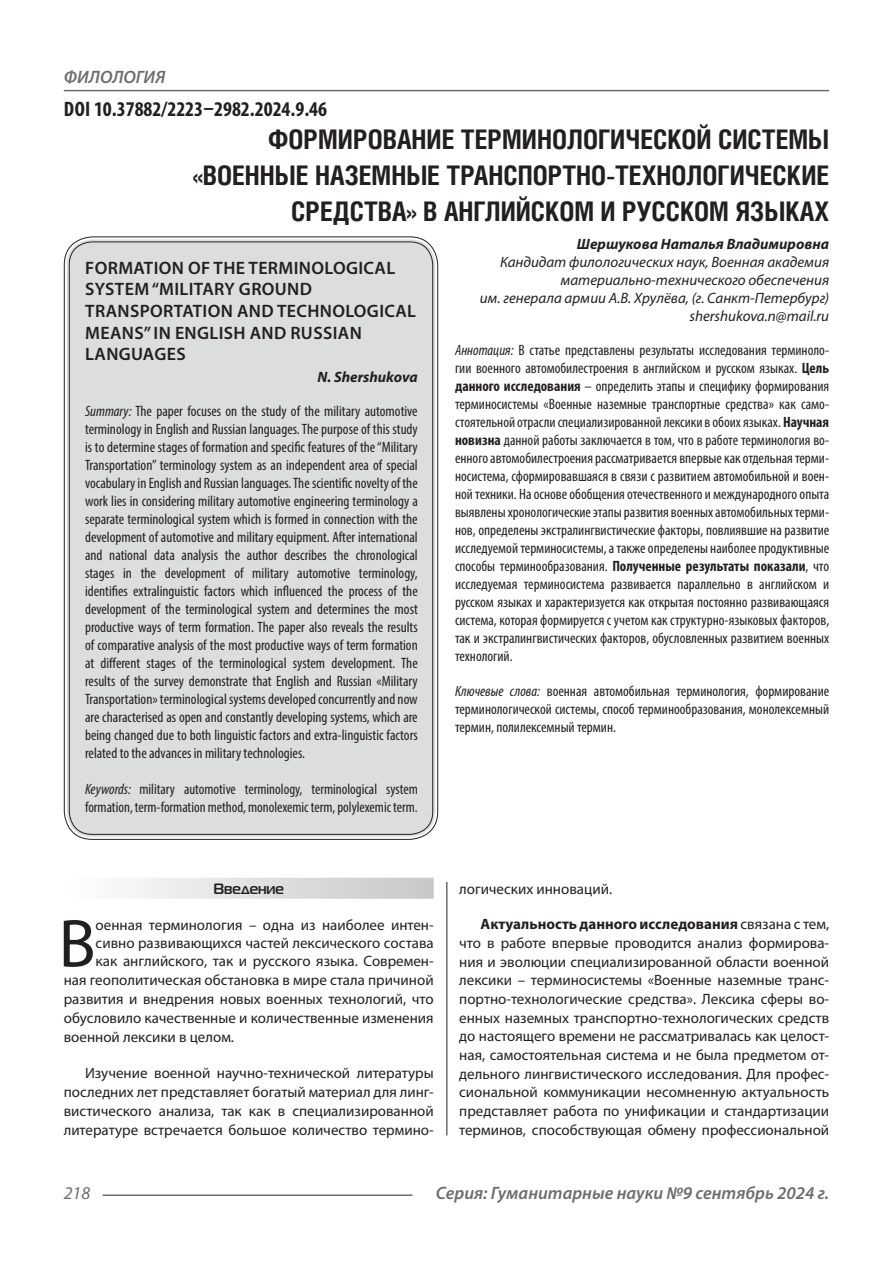
<style>
.page{position:relative;width:893px;height:1263px;background:#fff}
.page>*{position:absolute;margin:0;border:0;box-sizing:border-box;transform-origin:0 0}
.Статья_текст_первый{font:68.4px "Myriad Pro";color:#231f20}
.Статья_название{font:700 27px/36px "Helios Cond C";color:#231f20;text-align:right}
.ДОИ{font:700 condensed 21px "Myriad Pro";color:#231f20}
.Статья_название_англ{font:600 18px/21.6px "Myriad Pro";letter-spacing:.02em;color:#231f20}
.t1{font:italic 600 18px "Myriad Pro";color:#6c6d70}
.t2{font:italic 18px "Myriad Pro";color:#6c6d70}
.Статья_аннотация_анг{font:condensed 15px/18px "Myriad Pro";color:#231f20;text-align:justify}
.Статья_аннотация_тек{font:condensed 15px/18px "Myriad Pro";color:#231f20;text-align:justify}
.Статья_текст{font:15px/18.6px "Myriad Pro";color:#231f20;text-align:justify}
.Статья_текст_первый-2{font:15px "Myriad Pro";color:#231f20}
.Статья_автор_инфо{font:italic 15px/18px "Myriad Pro";color:#231f20;text-align:right}
.Статья_автор_фио_рус{font:italic 700 15px "Myriad Pro";color:#231f20}
.Статья_автор_англ{font:italic 700 15px "Myriad Pro";color:#231f20}
.Статья_подзаголовок{font:700 15px "Magistral C";color:#231f20}
.s1{font-style:italic}
.s2{font-weight:700}
</style>
<div class="page">
<hr style="left:446px;top:128px;width:1px;height:1007px;background:#231f20">
<hr style="left:103px;top:1194px;width:309px;height:2px;background:#6c6d70">
<hr style="left:64px;top:90px;width:765px;height:1px;background:#6c6d70">
<div style="left:67px;top:239px;width:368px;height:598px;background:#dcdddf;border-radius:26px"></div>
<div style="left:64px;top:878px;width:370px;height:21px;background:linear-gradient(to right,#fefeff,#c6c8ca)"></div>
<p class="t1" style="left:64px;top:66px;width:103px">ФИЛОЛОГИЯ</p>
<p class="ДОИ" style="left:64px;top:96px;width:265px">DOI 10.37882/2223–2982.2024.9.46</p>
<p class="Статья_название" style="left:193px;top:121px;width:638px">ФОРМИРОВАНИЕ ТЕРМИНОЛОГИЧЕСКОЙ СИСТЕМЫ «ВОЕННЫЕ НАЗЕМНЫЕ ТРАНСПОРТНО-ТЕХНОЛОГИЧЕСКИЕ<br>СРЕДСТВА» В АНГЛИЙСКОМ И РУССКОМ ЯЗЫКАХ</p>
<p class="Статья_автор_фио_рус" style="left:577px;top:235px;width:254px">Шершукова Наталья Владимировна</p>
<p class="Статья_автор_инфо" style="left:500px;top:253px;width:331px">Кандидат филологических наук, Военная академия материально-технического обеспечения</p>
<p class="Статья_автор_инфо" style="left:480px;top:289px;width:351px">им. генерала армии А.В. Хрулёва, (г. Санкт-Петербург)</p>
<p class="Статья_автор_инфо" style="left:689px;top:307px;width:141px">shershukova.n@mail.ru</p>
<p class="Статья_аннотация_тек" style="left:455px;top:340px;width:376px"><span class="s1">Аннотация:</span> В статье представлены результаты исследования терминоло&shy;гии военного автомобилестроения в английском и русском языках. <span class="s2">Цель данного исследования</span> – определить этапы и специфику формирования терминосистемы «Военные наземные транспортные средства» как само&shy;стоятельной отрасли специализированной лексики в обоих языках. <span class="s2">Научная новизна</span> данной работы заключается в том, что в работе терминология во&shy;енного автомобилестроения рассматривается впервые как отдельная терми&shy;носистема, сформировавшаяся в связи с развитием автомобильной и воен&shy;ной техники. На основе обобщения отечественного и международного опыта выявлены хронологические этапы развития военных автомобильных терми&shy;нов, определены экстралингвистические факторы, повлиявшие на развитие исследуемой терминосистемы, а также определены наиболее продуктивные способы терминообразования. <span class="s2">Полученные результаты показали</span>, что исследуемая терминосистема развивается параллельно в английском и русском языках и характеризуется как открытая постоянно развивающаяся система, которая формируется с учетом как структурно-языковых факторов, так и экстралингвистических факторов, обусловленных развитием военных технологий.</p>
<p class="Статья_аннотация_тек" style="left:455px;top:682px;width:376px"><span class="s1">Ключевые слова:</span> военная автомобильная терминология, формирование терминологической системы, способ терминообразования, монолексемный термин, полилексемный термин.</p>
<p class="Статья_название_англ" style="left:85px;top:256px;width:332px">FORMATION OF THE TERMINOLOGICAL<br>SYSTEM “MILITARY GROUND<br>TRANSPORTATION AND TECHNOLOGICAL<br>MEANS” IN ENGLISH AND RUSSIAN<br>LANGUAGES</p>
<p class="Статья_автор_англ" style="left:317px;top:367px;width:102px">N. Shershukova</p>
<p class="Статья_аннотация_анг" style="left:85px;top:402px;width:334px"><span class="s1">Summary:</span> The paper focuses on the study of the military automotive terminology in English and Russian languages. The purpose of this study is to determine stages of formation and specific features of the “Military Transportation” terminology system as an independent area of special vocabulary in English and Russian languages. The scientific novelty of the work lies in considering military automotive engineering terminology a separate terminological system which is formed in connection with the development of automotive and military equipment. After international and national data analysis the author describes the chronological stages in the development of military automotive terminology, identifies extralinguistic factors which influenced the process of the development of the terminological system and determines the most productive ways of term formation. The paper also reveals the results of comparative analysis of the most productive ways of term formation at different stages of the terminological system development. The results of the survey demonstrate that English and Russian «Military Transportation» terminological systems developed concurrently and now are characterised as open and constantly developing systems, which are being changed due to both linguistic factors and extra-linguistic factors related to the advances in military technologies.</p>
<p class="Статья_аннотация_анг" style="left:85px;top:780px;width:334px"><span class="s1">Keywords:</span> military automotive terminology, terminological system formation, term-formation method, monolexemic term, polylexemic term.</p>
<p class="Статья_подзаголовок" style="left:213px;top:880px;width:72px">Введение</p>
<p class="Статья_текст_первый" style="left:59px;top:901px;width:39px">В</p>
<p class="Статья_текст_первый-2" style="left:96px;top:916px;width:340px">оенная терминология – одна из наиболее интен-</p>
<p class="Статья_текст_первый-2" style="left:96px;top:934px;width:340px">сивно развивающихся частей лексического состава</p>
<p class="Статья_текст_первый-2" style="left:96px;top:952px;width:340px">как английского, так и русского языка. Современ-</p>
<p class="Статья_текст_первый-2" style="left:64px;top:971px;width:371px">ная геополитическая обстановка в мире стала причиной</p>
<p class="Статья_текст_первый-2" style="left:64px;top:990px;width:371px">развития и внедрения новых военных технологий, что</p>
<p class="Статья_текст_первый-2" style="left:64px;top:1009px;width:371px">обусловило качественные и количественные изменения</p>
<p class="Статья_текст_первый-2" style="left:64px;top:1028px;width:172px">военной лексики в целом.</p>
<p class="Статья_текст" style="left:64px;top:1064px;width:371px;line-height:19px;text-indent:21px">Изучение военной научно-технической литературы последних лет представляет богатый материал для линг&shy;вистического анализа, так как в специализированной литературе встречается большое количество термино-</p>
<p class="Статья_текст" style="left:459px;top:879px;width:154px">логических инноваций.</p>
<p class="Статья_текст" style="left:459px;top:915px;width:371px;text-indent:21px"><span class="s2">Актуальность данного исследования</span> связана с тем, что в работе впервые проводится анализ формирова&shy;ния и эволюции специализированной области военной лексики – терминосистемы «Военные наземные транс&shy;портно-технологические средства». Лексика сферы во&shy;енных наземных транспортно-технологических средств до настоящего времени не рассматривалась как целост&shy;ная, самостоятельная система и не была предметом от&shy;дельного лингвистического исследования. Для профес&shy;сиональной коммуникации несомненную актуальность представляет работа по унификации и стандартизации терминов, способствующая обмену профессиональной</p>
<p class="t2" style="left:64px;top:1182px;width:28px">218</p>
<p class="t1" style="left:436px;top:1182px;width:395px">Серия: Гуманитарные науки №9 сентябрь 2024 г.</p>
</div>
